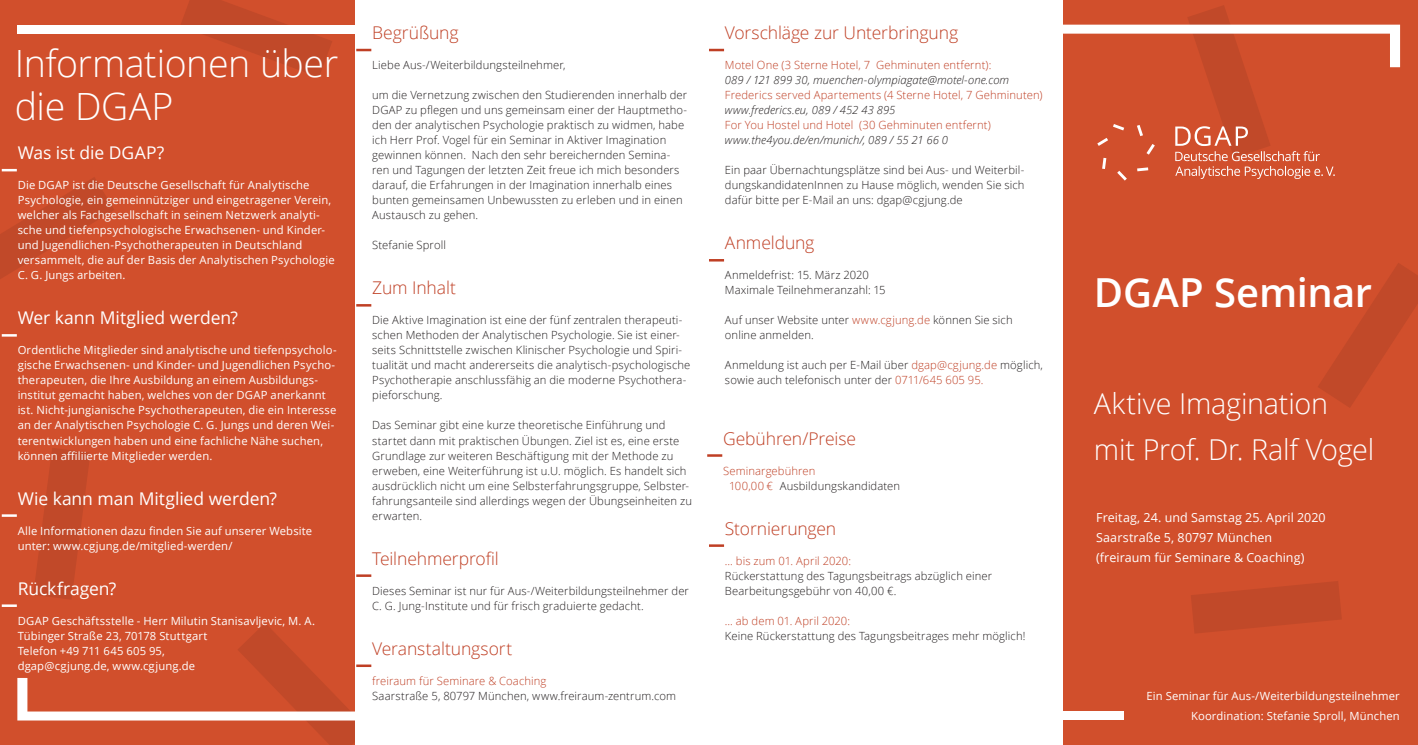
<style>
.page{position:relative;width:1418px;height:745px;background:#fff}
.page>*{position:absolute;margin:0;border:0;box-sizing:border-box;transform-origin:0 0}
.t1{font:600 40px "Open Sans";letter-spacing:-.01em;color:#fff}
.t2{font:300 37.5px/42.5px "Open Sans";letter-spacing:-.01em;color:#fff}
.t3{font:300 28.75px/45px "Open Sans";letter-spacing:-.01em;color:#fff}
.t4{font:300 17.5px "Open Sans";letter-spacing:-.005em;color:#bf3f24}
.t5{font:17.5px "Open Sans";letter-spacing:-.005em;color:#fff}
.t6{font:12.5px/20px "Open Sans";letter-spacing:.005em;color:#fff}
.t7{font:300 11.25px/15px "Open Sans";letter-spacing:.01em;color:#231f20}
.t8{font:11.25px/15px "Open Sans";letter-spacing:.01em;color:#fff}
.t9{font:300 11.25px "Open Sans";letter-spacing:.01em;color:#bf3f24}
.t10{font:italic 300 11.25px "Open Sans";letter-spacing:.005em;color:#231f20}
.s1{color:#bf3f24}
</style>
<div class="page">
<div style="left:1063px;top:0;width:354px;height:744px;background:#d14f2c"></div>
<svg style="left:0;top:0;width:354px;height:744px;background:#cf4e2b"></svg>
<div style="left:1061px;top:710px;width:63px;height:9px;background:#fff"></div>
<svg style="left:1097px;top:124px;width:57px;height:56px;background:#d45a3a"></svg>
<svg style="left:1175px;top:126px;width:159px;height:53px;background:#d56749"></svg>
<svg style="left:1063px;top:25px;width:336px;height:42px"></svg>
<svg style="left:17px;top:677px;width:338px;height:43px"></svg>
<div style="left:18px;top:25px;width:338px;height:9px;background:#fff"></div>
<svg style="left:2px;top:169px;width:15px;height:2px"></svg>
<svg style="left:2px;top:334px;width:15px;height:2px"></svg>
<svg style="left:2px;top:514px;width:15px;height:2px"></svg>
<svg style="left:2px;top:604px;width:15px;height:2px"></svg>
<svg style="left:356px;top:304px;width:15px;height:2px"></svg>
<svg style="left:709px;top:49px;width:15px;height:2px"></svg>
<svg style="left:707px;top:454px;width:15px;height:2px"></svg>
<svg style="left:709px;top:259px;width:15px;height:2px"></svg>
<svg style="left:709px;top:544px;width:15px;height:2px"></svg>
<svg style="left:356px;top:664px;width:15px;height:2px"></svg>
<svg style="left:356px;top:574px;width:15px;height:2px"></svg>
<svg style="left:356px;top:49px;width:15px;height:2px"></svg>
<p class="t2" style="left:15px;top:41px;width:325px">Informationen über die DGAP</p>
<p class="t5" style="left:18px;top:141px;width:148px">Was ist die DGAP?</p>
<p class="t8" style="left:18px;top:177px;width:318px">Die DGAP ist die Deutsche Gesellschaft für Analytische Psychologie, ein gemeinnütziger und eingetragener Verein, welcher als Fachgesellschaft in seinem Netzwerk analyti&shy;sche und tiefenpsychologische Erwachsenen- und Kinder&shy;und Jugendlichen-Psychotherapeuten in Deutschland versammelt, die auf der Basis der Analytischen Psychologie C. G. Jungs arbeiten.</p>
<p class="t5" style="left:18px;top:306px;width:222px">Wer kann Mitglied werden?</p>
<p class="t8" style="left:18px;top:342px;width:320px">Ordentliche Mitglieder sind analytische und tiefenpsycholo&shy;gische Erwachsenen- und Kinder- und Jugendlichen Psycho&shy;therapeuten, die Ihre Ausbildung an einem Ausbildungs&shy;institut gemacht haben, welches von der DGAP anerkannt ist. Nicht-jungianische Psychotherapeuten, die ein Interesse an der Analytischen Psychologie C. G. Jungs und deren Wei&shy;terentwicklungen haben und eine fachliche Nähe suchen, können affiliierte Mitglieder werden.</p>
<p class="t5" style="left:18px;top:486px;width:261px">Wie kann man Mitglied werden?</p>
<p class="t8" style="left:18px;top:522px;width:296px">Alle Informationen dazu finden Sie auf unserer Website unter: www.cgjung.de/mitglied-werden/</p>
<p class="t5" style="left:18px;top:576px;width:100px">Rückfragen?</p>
<p class="t8" style="left:18px;top:612px;width:299px">DGAP Geschäftsstelle - Herr Milutin Stanisavljevic, M. A.</p>
<p class="t8" style="left:18px;top:627px;width:191px">Tübinger Straße 23, 70178 Stuttgart</p>
<p class="t8" style="left:18px;top:642px;width:149px">Telefon +49 711 645 605 95,</p>
<p class="t8" style="left:18px;top:657px;width:179px">dgap@cgjung.de, www.cgjung.de</p>
<p class="t4" style="left:372px;top:21px;width:88px">Begrüßung</p>
<p class="t7" style="left:372px;top:57px;width:195px">Liebe Aus-/Weiterbildungsteilnehmer,</p>
<p class="t7" style="left:372px;top:87px;width:316px">um die Vernetzung zwischen den Studierenden innerhalb der DGAP zu pflegen und uns gemeinsam einer der Hauptmetho&shy;den der analytischen Psychologie praktisch zu widmen, habe ich Herr Prof. Vogel für ein Seminar in Aktiver Imagination gewinnen können. Nach den sehr bereichernden Semina&shy;ren und Tagungen der letzten Zeit freue ich mich besonders darauf, die Erfahrungen in der Imagination innerhalb eines bunten gemeinsamen Unbewussten zu erleben und in einen Austausch zu gehen.</p>
<p class="t7" style="left:372px;top:237px;width:75px">Stefanie Sproll</p>
<p class="t4" style="left:372px;top:276px;width:85px">Zum Inhalt</p>
<p class="t7" style="left:372px;top:312px;width:320px">Die Aktive Imagination ist eine der fünf zentralen therapeuti&shy;schen Methoden der Analytischen Psychologie. Sie ist einer&shy;seits Schnittstelle zwischen Klinischer Psychologie und Spiri&shy;tualität und macht andererseits die analytisch-psychologische Psychotherapie anschlussfähig an die moderne Psychothera&shy;pieforschung.</p>
<p class="t7" style="left:372px;top:417px;width:321px">Das Seminar gibt eine kurze theoretische Einführung und startet dann mit praktischen Übungen. Ziel ist es, eine erste Grundlage zur weiteren Beschäftigung mit der Methode zu erweben, eine Weiterführung ist u.U. möglich. Es handelt sich ausdrücklich nicht um eine Selbsterfahrungsgruppe, Selbster&shy;fahrungsanteile sind allerdings wegen der Übungseinheiten zu erwarten.</p>
<p class="t4" style="left:372px;top:546px;width:128px">Teilnehmerprofil</p>
<p class="t7" style="left:372px;top:582px;width:318px">Dieses Seminar ist nur für Aus-/Weiterbildungsteilnehmer der<br>C. G. Jung-Institute und für frisch graduierte gedacht.</p>
<p class="t4" style="left:372px;top:636px;width:142px">Veranstaltungsort</p>
<p class="t9" style="left:372px;top:672px;width:176px">freiraum für Seminare &amp; Coaching</p>
<p class="t7" style="left:372px;top:687px;width:305px">Saarstraße 5, 80797 München, www.freiraum-zentrum.com</p>
<p class="t4" style="left:725px;top:21px;width:235px">Vorschläge zur Unterbringung</p>
<p class="t9" style="left:725px;top:57px;width:268px">Motel One (3 Sterne Hotel, 7 Gehminuten entfernt):</p>
<p class="t10" style="left:725px;top:72px;width:286px">089 / 121 899 30, muenchen-olympiagate@motel-one.com</p>
<p class="t9" style="left:725px;top:87px;width:319px">Frederics served Apartements (4 Sterne Hotel, 7 Gehminuten)</p>
<p class="t10" style="left:725px;top:102px;width:172px">www.frederics.eu, 089 / 452 43 895</p>
<p class="t9" style="left:725px;top:117px;width:267px">For You Hostel und Hotel (30 Gehminuten entfernt)</p>
<p class="t10" style="left:725px;top:132px;width:225px">www.the4you.de/en/munich/, 089 / 55 21 66 0</p>
<p class="t7" style="left:725px;top:162px;width:301px;text-align:justify">Ein paar Übernachtungsplätze sind bei Aus- und Weiterbil&shy;dungskandidatenInnen zu Hause möglich, wenden Sie sich dafür bitte per E-Mail an uns: dgap@cgjung.de</p>
<p class="t4" style="left:725px;top:231px;width:91px">Anmeldung</p>
<p class="t7" style="left:725px;top:267px;width:162px">Anmeldefrist: 15. März 2020<br>Maximale Teilnehmeranzahl: 15</p>
<p class="t7" style="left:725px;top:312px;width:289px">Auf unser Website unter <span class="s1">www.cgjung.de</span> können Sie sich online anmelden.</p>
<p class="t7" style="left:725px;top:357px;width:319px">Anmeldung ist auch per E-Mail über <span class="s1">dgap@cgjung.de</span> möglich, sowie auch telefonisch unter der <span class="s1">0711/645 605 95.</span></p>
<p class="t4" style="left:723px;top:426px;width:134px">Gebühren/Preise</p>
<p class="t9" style="left:723px;top:462px;width:94px">Seminargebühren</p>
<p class="t7" style="left:729px;top:477px;width:173px"><span class="s1">100,00 €</span> Ausbildungskandidaten</p>
<p class="t4" style="left:725px;top:516px;width:113px">Stornierungen</p>
<p class="t9" style="left:725px;top:552px;width:128px">… bis zum 01. April 2020:</p>
<p class="t7" style="left:725px;top:567px;width:269px">Rückerstattung des Tagungsbeitrags abzüglich einer<br>Bearbeitungsgebühr von 40,00 €.</p>
<p class="t9" style="left:725px;top:612px;width:127px">… ab dem 01. April 2020:</p>
<p class="t7" style="left:725px;top:627px;width:302px">Keine Rückerstattung des Tagungsbeitrages mehr möglich!</p>
<p class="t1" style="left:1093px;top:264px;width:280px">DGAP Seminar</p>
<p class="t3" style="left:1093px;top:380px;width:282px">Aktive Imagination mit Prof. Dr. Ralf Vogel</p>
<p class="t6" style="left:1096px;top:506px;width:231px">Freitag, 24. und Samstag 25. April 2020<br>Saarstraße 5, 80797 München (freiraum für Seminare &amp; Coaching)</p>
<p class="t8" style="left:1146px;top:685px;width:255px;line-height:20px;text-align:right">Ein Seminar für Aus-/Weiterbildungsteilnehmer<br>Koordination: Stefanie Sproll, München</p>
</div>
